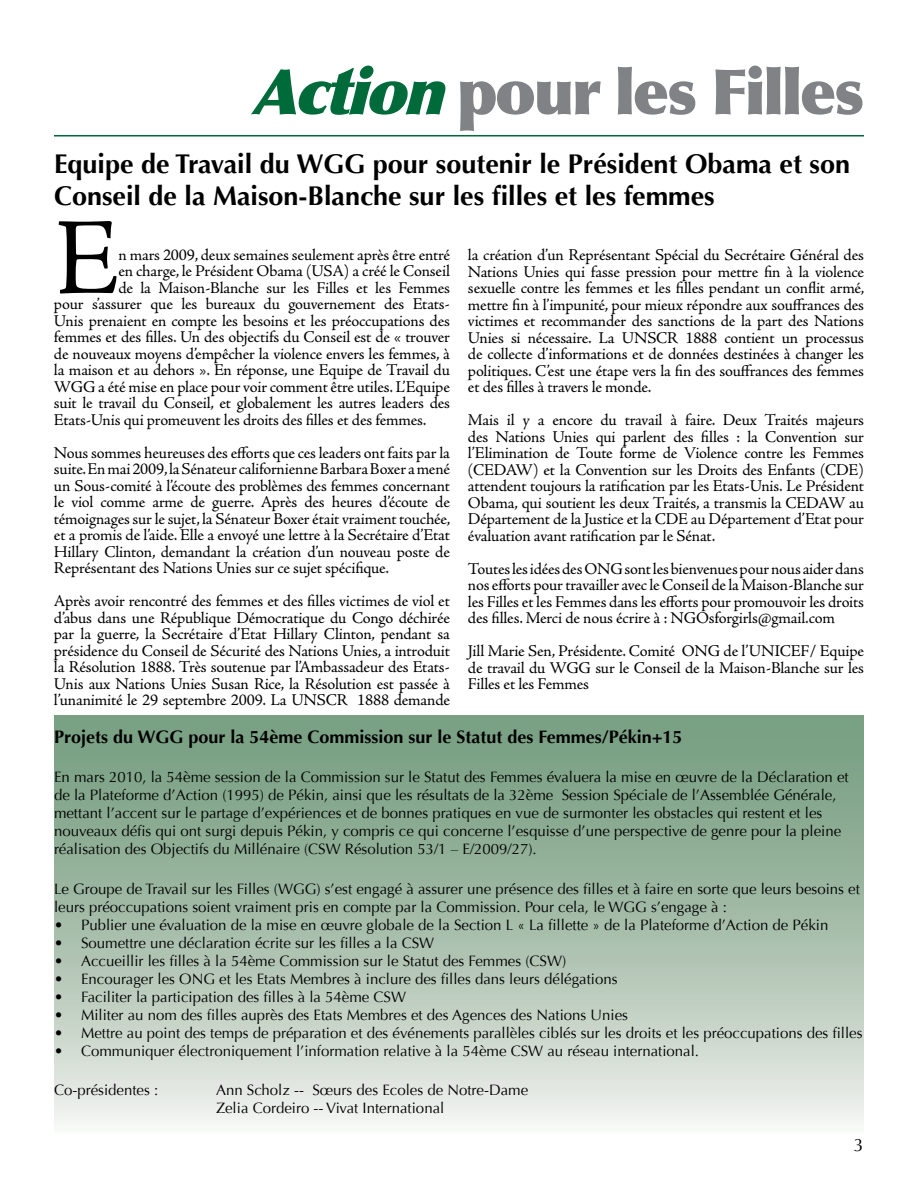
<style>
.page{position:relative;width:918px;height:1188px;background:#fff}
.page>*{position:absolute;margin:0;border:0;box-sizing:border-box;transform-origin:0 0}
.t1{font:109.5px "Adobe Jenson Pro";color:#000}
.t2{font:900 63px "Optima";letter-spacing:-.04em;color:#808285}
.t3{font:700 27px/32.4px "Optima";color:#000}
.t4{font:700 18px "Optima";color:#000}
.t5{font:18px "Optima";color:#000}
.t6{font:16.5px/16.5px "Adobe Jenson Pro";letter-spacing:-.01em;color:#000;text-align:justify}
.t7{font:15px/18px "Optima";color:#000}
.s1{font-style:italic;color:#006b3a}
</style>
<div class="page">
<hr style="left:54px;top:135px;width:810px;height:1px;background:#006b3a">
<div style="left:54px;top:716px;width:810px;height:418px;background:linear-gradient(to bottom,#6b9676,#ebeeea)"></div>
<h2 class="t2" style="left:251px;top:54px;width:614px"><span class="s1">Action</span>pour les Filles</h2>
<h3 class="t3" style="left:54px;top:148px;width:798px">Equipe de Travail du WGG pour soutenir le Président Obama et son<br>Conseil de la Maison-Blanche sur les filles et les femmes</h3>
<h1 class="t1" style="left:54px;top:197px;width:67px">E</h1>
<p class="t6" style="left:118px;top:247px;width:333px">n mars 2009, deux semaines seulement après être entré</p>
<p class="t6" style="left:118px;top:263px;width:333px">en charge, le Président Obama (USA) a créé le Conseil</p>
<p class="t6" style="left:118px;top:280px;width:333px">de la Maison-Blanche sur les Filles et les Femmes</p>
<p class="t6" style="left:54px;top:296px;width:397px">pour s’assurer que les bureaux du gouvernement des Etats-</p>
<p class="t6" style="left:54px;top:313px;width:398px">Unis prenaient en compte les besoins et les préoccupations des</p>
<p class="t6" style="left:54px;top:329px;width:397px">femmes et des filles. Un des objectifs du Conseil est de « trouver</p>
<p class="t6" style="left:54px;top:346px;width:397px">de nouveaux moyens d’empêcher la violence envers les femmes, à</p>
<p class="t6" style="left:54px;top:362px;width:397px">la maison et au dehors ». En réponse, une Equipe de Travail du</p>
<p class="t6" style="left:54px;top:379px;width:397px">WGG a été mise en place pour voir comment être utiles. L’Equipe</p>
<p class="t6" style="left:54px;top:395px;width:398px">suit le travail du Conseil, et globalement les autres leaders des</p>
<p class="t6" style="left:54px;top:412px;width:374px">Etats-Unis qui promeuvent les droits des filles et des femmes.</p>
<p class="t6" style="left:54px;top:445px;width:398px">Nous sommes heureuses des efforts que ces leaders ont faits par la suite. En mai 2009, la Sénateur californienne Barbara Boxer a mené un Sous-comité à l’écoute des problèmes des femmes concernant le viol comme arme de guerre. Après des heures d’écoute de témoignages sur le sujet, la Sénateur Boxer était vraiment touchée, et a promis de l’aide. Elle a envoyé une lettre à la Secrétaire d’Etat Hillary Clinton, demandant la création d’un nouveau poste de Représentant des Nations Unies sur ce sujet spécifique.</p>
<p class="t6" style="left:54px;top:593px;width:398px">Après avoir rencontré des femmes et des filles victimes de viol et d’abus dans une République Démocratique du Congo déchirée par la guerre, la Secrétaire d’Etat Hillary Clinton, pendant sa présidence du Conseil de Sécurité des Nations Unies, a introduit la Résolution 1888. Très soutenue par l’Ambassadeur des Etats-Unis aux Nations Unies Susan Rice, la Résolution est passée à l’unanimité le 29 septembre 2009. La UNSCR 1888 demande</p>
<p class="t6" style="left:468px;top:247px;width:398px">la création d’un Représentant Spécial du Secrétaire Général des Nations Unies qui fasse pression pour mettre fin à la violence sexuelle contre les femmes et les filles pendant un conflit armé, mettre fin à l’impunité, pour mieux répondre aux souffrances des victimes et recommander des sanctions de la part des Nations Unies si nécessaire. La UNSCR 1888 contient un processus de collecte d’informations et de données destinées à changer les politiques. C’est une étape vers la fin des souffrances des femmes et des filles à travers le monde.</p>
<p class="t6" style="left:468px;top:412px;width:398px">Mais il y a encore du travail à faire. Deux Traités majeurs des Nations Unies qui parlent des filles : la Convention sur l’Elimination de Toute forme de Violence contre les Femmes (CEDAW) et la Convention sur les Droits des Enfants (CDE) attendent toujours la ratification par les Etats-Unis. Le Président Obama, qui soutient les deux Traités, a transmis la CEDAW au Département de la Justice et la CDE au Département d’Etat pour évaluation avant ratification par le Sénat.</p>
<p class="t6" style="left:468px;top:561px;width:398px">Toutes les idées des ONG sont les bienvenues pour nous aider dans nos efforts pour travailler avec le Conseil de la Maison-Blanche sur les Filles et les Femmes dans les efforts pour promouvoir les droits des filles. Merci de nous écrire à : NGOsforgirls@gmail.com</p>
<p class="t6" style="left:468px;top:643px;width:398px">Jill Marie Sen, Présidente. Comité ONG de l’UNICEF/ Equipe de travail du WGG sur le Conseil de la Maison-Blanche sur les Filles et les Femmes</p>
<p class="t4" style="left:54px;top:726px;width:630px">Projets du WGG pour la 54ème Commission sur le Statut des Femmes/Pékin+15</p>
<p class="t7" style="left:54px;top:768px;width:796px">En mars 2010, la 54ème session de la Commission sur le Statut des Femmes évaluera la mise en œuvre de la Déclaration et de la Plateforme d’Action (1995) de Pékin, ainsi que les résultats de la 32ème Session Spéciale de l’Assemblée Générale, mettant l’accent sur le partage d’expériences et de bonnes pratiques en vue de surmonter les obstacles qui restent et les nouveaux défis qui ont surgi depuis Pékin, y compris ce qui concerne l’esquisse d’une perspective de genre pour la pleine réalisation des Objectifs du Millénaire (CSW Résolution 53/1 – E/2009/27).</p>
<p class="t7" style="left:54px;top:880px;width:807px">Le Groupe de Travail sur les Filles (WGG) s’est engagé à assurer une présence des filles et à faire en sorte que leurs besoins et leurs préoccupations soient vraiment pris en compte par la Commission. Pour cela, le WGG s’engage à :</p>
<p class="t7" style="left:54px;top:916px;width:776px">• Publier une évaluation de la mise en œuvre globale de la Section L « La fillette » de la Plateforme d’Action de Pékin</p>
<p class="t7" style="left:54px;top:934px;width:382px">• Soumettre une déclaration écrite sur les filles a la CSW</p>
<p class="t7" style="left:54px;top:952px;width:514px">• Accueillir les filles à la 54ème Commission sur le Statut des Femmes (CSW)</p>
<p class="t7" style="left:54px;top:970px;width:565px">• Encourager les ONG et les Etats Membres à inclure des filles dans leurs délégations</p>
<p class="t7" style="left:54px;top:988px;width:354px">• Faciliter la participation des filles à la 54ème CSW</p>
<p class="t7" style="left:54px;top:1006px;width:576px">• Militer au nom des filles auprès des Etats Membres et des Agences des Nations Unies</p>
<p class="t7" style="left:54px;top:1024px;width:810px">• Mettre au point des temps de préparation et des événements parallèles ciblés sur les droits et les préoccupations des filles</p>
<p class="t7" style="left:54px;top:1042px;width:647px">• Communiquer électroniquement l’information relative à la 54ème CSW au réseau international.</p>
<p class="t7" style="left:54px;top:1082px;width:106px">Co-présidentes :</p>
<p class="t7" style="left:216px;top:1082px;width:314px">Ann Scholz -- Sœurs des Ecoles de Notre-Dame<br>Zelia Cordeiro -- Vivat International</p>
<p class="t5" style="left:854px;top:1134px;width:12px">3</p>
</div>
